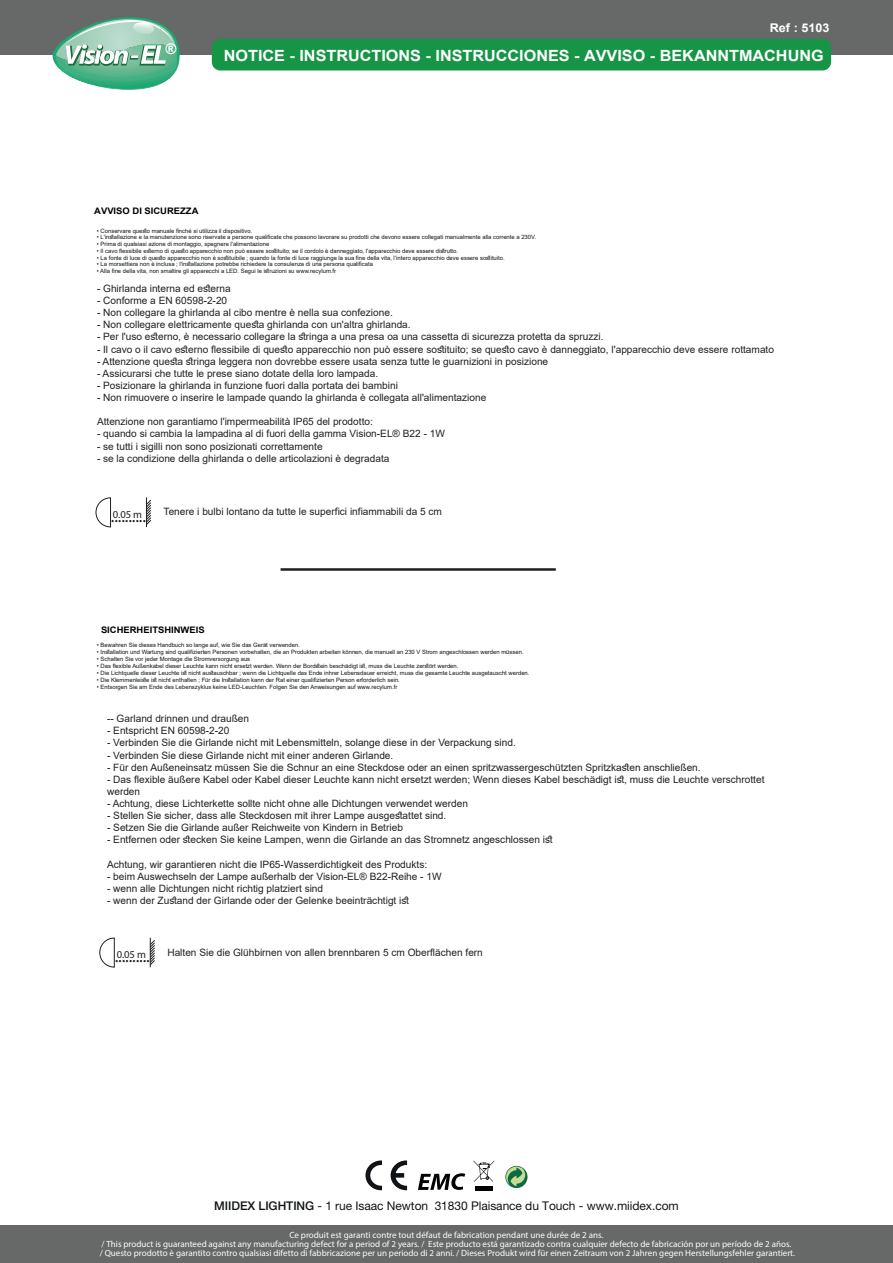
<style>
.page{position:relative;width:893px;height:1263px;background:#fff}
.page>*{position:absolute;margin:0;border:0;box-sizing:border-box;transform-origin:0 0}
.t1{font:17.7px "Myriad Pro";color:#231f20}
.t2{font:700 15.45px "Arial";color:#fff;scale:1.05 1}
.t3{font:900 14.7px "Arial";color:#fff}
.t4{font:12px "Helvetica Neue LT Std";letter-spacing:-.005em;color:#111416}
.t5{font:700 12px "Arial";color:#fff;scale:1.05 1}
.t6{font:10.65px "Myriad Pro";color:#231f20}
.t7{font:10.05px/12.1px "Arial";color:#231f20}
.t8{font:9px/9px "Myriad Pro";color:#fdfefc;text-align:center}
.t9{font:700 9px "Arial";color:#000001;scale:1.05 1}
.t10{font:5.85px "Arial";color:#111416}
.s1{font-weight:500}
</style>
<div class="page">
<svg style="left:473px;top:1160px;width:21px;height:22px"></svg>
<hr style="left:475px;top:1186px;width:17px;height:4px;background:#000001">
<svg style="left:418px;top:1173px;width:47px;height:17px"></svg>
<svg style="left:391px;top:1160px;width:16px;height:30px"></svg>
<svg style="left:365px;top:1160px;width:17px;height:30px"></svg>
<svg style="left:505px;top:1166px;width:22px;height:22px"></svg>
<hr style="left:281px;top:568px;width:275px;height:3px;background:#231f20">
<div style="left:0;top:1225px;width:893px;height:38px;background:#666968"></div>
<div style="left:0;top:0;width:893px;height:54px;background:#666968"></div>
<div style="left:212px;top:39px;width:619px;height:31px;background:#179546;border-radius:9px"></div>
<svg style="left:53px;top:17px;width:127px;height:73px"></svg>
<svg style="left:95px;top:497px;width:16px;height:31px"></svg>
<hr style="left:146px;top:497px;width:1px;height:30px;background:#231f20">
<svg style="left:147px;top:499px;width:4px;height:26px"></svg>
<svg style="left:99px;top:937px;width:16px;height:31px"></svg>
<svg style="left:149px;top:938px;width:6px;height:29px"></svg>
<h3 class="t3" style="left:165px;top:38px;width:13px">®</h3>
<p class="t5" style="left:770px;top:19px;width:58px">Ref : 5103</p>
<h2 class="t2" style="left:224px;top:45px;width:573px">NOTICE - INSTRUCTIONS - INSTRUCCIONES - AVVISO - BEKANNTMACHUNG</h2>
<p class="t9" style="left:94px;top:205px;width:101px">AVVISO DI SICUREZZA</p>
<p class="t10" style="left:97px;top:227px;width:157px">• Conservare questo manuale finché si utilizza il dispositivo.</p>
<p class="t10" style="left:97px;top:233px;width:441px">• L'installazione e la manutenzione sono riservate a persone qualificate che possono lavorare su prodotti che devono essere collegati manualmente alla corrente a 230V.</p>
<p class="t10" style="left:97px;top:240px;width:174px">• Prima di qualsiasi azione di montaggio, spegnere l'alimentazione</p>
<p class="t10" style="left:97px;top:247px;width:363px">• Il cavo flessibile esterno di questo apparecchio non può essere sostituito; se il cordolo è danneggiato, l'apparecchio deve essere distrutto.</p>
<p class="t10" style="left:97px;top:254px;width:409px">• La fonte di luce di questo apparecchio non è sostituibile ; quando la fonte di luce raggiunge la sua fine della vita, l’intero apparecchio deve essere sostituito.</p>
<p class="t10" style="left:97px;top:260px;width:278px">• La morsettiera non è inclusa ; l'installazione potrebbe richiedere la consulenza di una persona qualificata</p>
<p class="t10" style="left:97px;top:267px;width:241px">• Alla fine della vita, non smaltire gli apparecchi a LED. Segui le istruzioni su www.recylum.fr</p>
<p class="t7" style="left:97px;top:282px;width:135px">- Ghirlanda interna ed esterna</p>
<p class="t7" style="left:97px;top:294px;width:132px">- Conforme a EN 60598-2-20</p>
<p class="t7" style="left:97px;top:307px;width:297px">- Non collegare la ghirlanda al cibo mentre è nella sua confezione.</p>
<p class="t7" style="left:97px;top:319px;width:315px">- Non collegare elettricamente questa ghirlanda con un'altra ghirlanda.</p>
<p class="t7" style="left:97px;top:331px;width:508px">- Per l'uso esterno, è necessario collegare la stringa a una presa oa una cassetta di sicurezza protetta da spruzzi.</p>
<p class="t7" style="left:97px;top:343px;width:678px">- Il cavo o il cavo esterno flessibile di questo apparecchio non può essere sostituito; se questo cavo è danneggiato, l'apparecchio deve essere rottamato</p>
<p class="t7" style="left:97px;top:355px;width:453px">- Attenzione questa stringa leggera non dovrebbe essere usata senza tutte le guarnizioni in posizione</p>
<p class="t7" style="left:97px;top:367px;width:283px">- Assicurarsi che tutte le prese siano dotate della loro lampada.</p>
<p class="t7" style="left:97px;top:379px;width:302px">- Posizionare la ghirlanda in funzione fuori dalla portata dei bambini</p>
<p class="t7" style="left:97px;top:391px;width:391px">- Non rimuovere o inserire le lampade quando la ghirlanda è collegata all'alimentazione</p>
<p class="t7" style="left:97px;top:416px;width:277px">Attenzione non garantiamo l'impermeabilità IP65 del prodotto:</p>
<p class="t7" style="left:97px;top:428px;width:349px">- quando si cambia la lampadina al di fuori della gamma Vision-EL® B22 - 1W</p>
<p class="t7" style="left:97px;top:440px;width:227px">- se tutti i sigilli non sono posizionati correttamente</p>
<p class="t7" style="left:97px;top:452px;width:294px">- se la condizione della ghirlanda o delle articolazioni è degradata</p>
<p class="t6" style="left:113px;top:508px;width:31px">0.05 m</p>
<h1 class="t1" style="left:111px;top:505px;width:37px">..........</h1>
<p class="t7" style="left:164px;top:506px;width:280px">Tenere i bulbi lontano da tutte le superfici infiammabili da 5 cm</p>
<p class="t9" style="left:101px;top:623px;width:100px">SICHERHEITSHINWEIS</p>
<p class="t10" style="left:97px;top:641px;width:205px">• Bewahren Sie dieses Handbuch so lange auf, wie Sie das Gerät verwenden.</p>
<p class="t10" style="left:97px;top:648px;width:428px">• Installation und Wartung sind qualifizierten Personen vorbehalten, die an Produkten arbeiten können, die manuell an 230 V Strom angeschlossen werden müssen.</p>
<p class="t10" style="left:97px;top:655px;width:155px">• Schalten Sie vor jeder Montage die Stromversorgung aus</p>
<p class="t10" style="left:97px;top:662px;width:363px">• Das flexible Außenkabel dieser Leuchte kann nicht ersetzt werden. Wenn der Bordstein beschädigt ist, muss die Leuchte zerstört werden.</p>
<p class="t10" style="left:97px;top:669px;width:434px">• Die Lichtquelle dieser Leuchte ist nicht austauschbar ; wenn die Lichtquelle das Ende inhrer Lebensdauer erreicht, muss die gesamte Leuchte ausgetauscht werden.</p>
<p class="t10" style="left:97px;top:676px;width:305px">• Die Klemmenleiste ist nicht enthalten ; Für die Installation kann der Rat einer qualifizierten Person erforderlich sein.</p>
<p class="t10" style="left:97px;top:683px;width:302px">• Entsorgen Sie am Ende des Lebenszyklus keine LED-Leuchten. Folgen Sie den Anweisungen auf www.recylum.fr</p>
<p class="t7" style="left:107px;top:712px;width:144px">-- Garland drinnen und draußen</p>
<p class="t7" style="left:107px;top:724px;width:124px">- Entspricht EN 60598-2-20</p>
<p class="t7" style="left:107px;top:737px;width:410px">- Verbinden Sie die Girlande nicht mit Lebensmitteln, solange diese in der Verpackung sind.</p>
<p class="t7" style="left:107px;top:749px;width:288px">- Verbinden Sie diese Girlande nicht mit einer anderen Girlande.</p>
<p class="t7" style="left:107px;top:761px;width:595px">- Für den Außeneinsatz müssen Sie die Schnur an eine Steckdose oder an einen spritzwassergeschützten Spritzkasten anschließen.</p>
<p class="t7" style="left:107px;top:773px;width:659px">- Das flexible äußere Kabel oder Kabel dieser Leuchte kann nicht ersetzt werden; Wenn dieses Kabel beschädigt ist, muss die Leuchte verschrottet werden</p>
<p class="t7" style="left:107px;top:797px;width:362px">- Achtung, diese Lichterkette sollte nicht ohne alle Dichtungen verwendet werden</p>
<p class="t7" style="left:107px;top:809px;width:341px">- Stellen Sie sicher, dass alle Steckdosen mit ihrer Lampe ausgestattet sind.</p>
<p class="t7" style="left:107px;top:821px;width:297px">- Setzen Sie die Girlande außer Reichweite von Kindern in Betrieb</p>
<p class="t7" style="left:107px;top:834px;width:447px">- Entfernen oder stecken Sie keine Lampen, wenn die Girlande an das Stromnetz angeschlossen ist</p>
<p class="t7" style="left:107px;top:858px;width:322px">Achtung, wir garantieren nicht die IP65-Wasserdichtigkeit des Produkts:</p>
<p class="t7" style="left:107px;top:870px;width:336px">- beim Auswechseln der Lampe außerhalb der Vision-EL® B22-Reihe - 1W</p>
<p class="t7" style="left:107px;top:882px;width:218px">- wenn alle Dichtungen nicht richtig platziert sind</p>
<p class="t7" style="left:107px;top:894px;width:303px">- wenn der Zustand der Girlande oder der Gelenke beeinträchtigt ist</p>
<p class="t6" style="left:117px;top:948px;width:31px">0.05 m</p>
<h1 class="t1" style="left:115px;top:945px;width:37px">..........</h1>
<p class="t7" style="left:167px;top:946px;width:317px">Halten Sie die Glühbirnen von allen brennbaren 5 cm Oberflächen fern</p>
<p class="t4" style="left:214px;top:1199px;width:466px"><span class="s1">MIIDEX LIGHTING</span> - 1 rue Isaac Newton 31830 Plaisance du Touch - www.miidex.com</p>
<p class="t8" style="left:100px;top:1230px;width:697px">Ce produit est garanti contre tout défaut de fabrication pendant une durée de 2 ans.<br>/ This product is guaranteed against any manufacturing defect for a period of 2 years. / Este producto está garantizado contra cualquier defecto de fabricación por un período de 2 años.<br>/ Questo prodotto è garantito contro qualsiasi difetto di fabbricazione per un periodo di 2 anni. / Dieses Produkt wird für einen Zeitraum von 2 Jahren gegen Herstellungsfehler garantiert.</p>
</div>
